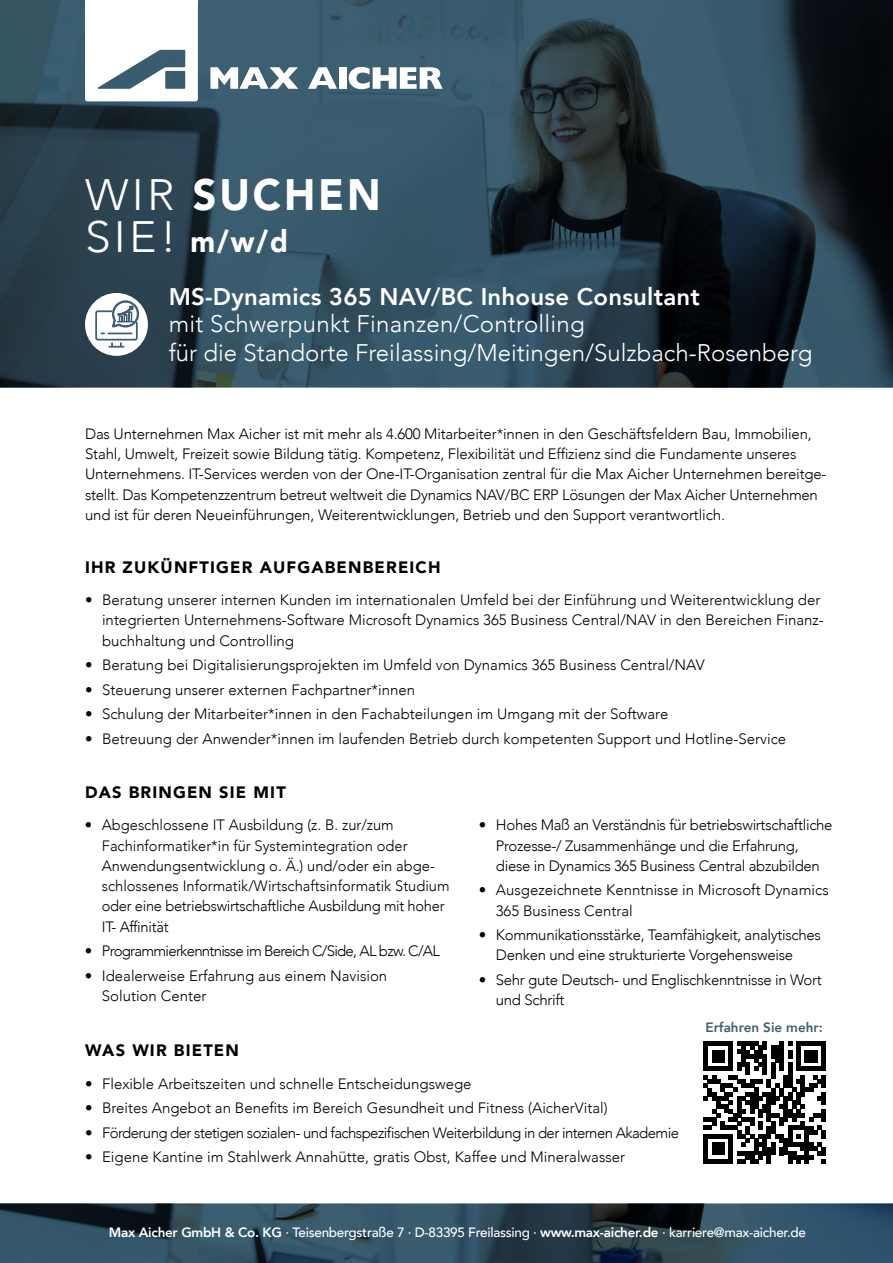
<style>
.page{position:relative;width:893px;height:1263px;background:#fff}
.page>*{position:absolute;margin:0;border:0;box-sizing:border-box;transform-origin:0 0}
.t1{font:900 43.95px "Avenir";letter-spacing:.07em;color:#fff;scale:.94 1}
.t2{font:900 30.3px "Avenir";color:#fff;scale:.94 1}
.t3{font:300 24px/28.8px "Avenir";color:#fff}
.t4{font:800 24px "Avenir";letter-spacing:.01em;color:#fff}
.t5{font:900 16.5px "Avenir";letter-spacing:.07em;color:#000}
.t6{font:300 15px/20.2px "Avenir";color:#000}
.t7{font:300 15px/20.2px "Avenir";letter-spacing:-.02em;color:#000}
.t8{font:300 15px "Avenir";letter-spacing:-.04em;color:#000}
.t9{font:300 15px "Avenir";letter-spacing:-.05em;color:#000}
.t10{font:500 13.5px "Avenir";letter-spacing:-.02em;color:#fff}
.t11{font:800 13.5px "Avenir";color:#3d6072}
.s1{font-weight:300}
.s2{font-weight:300;font-size:43.95px}
.s3{font-weight:800}
</style>
<div class="page">
<img style="left:0;top:1203px;width:893px;height:60px">
<img style="left:0;top:0;width:893px;height:388px">
<div style="left:85px;top:0;width:113px;height:5px;background:#fff"></div>
<svg style="left:210px;top:67px;width:88px;height:22px"></svg>
<svg style="left:308px;top:67px;width:29px;height:22px"></svg>
<div style="left:339px;top:67px;width:8px;height:22px;background:#fff"></div>
<svg style="left:349px;top:67px;width:94px;height:22px"></svg>
<svg style="left:85px;top:5px;width:113px;height:96px"></svg>
<div style="left:85px;top:293px;width:63px;height:63px;background:#fff;border-radius:50%"></div>
<svg style="left:95px;top:300px;width:44px;height:48px"></svg>
<svg style="left:703px;top:1041px;width:123px;height:123px"></svg>
<h1 class="t1" style="left:85px;top:157px;width:316px"><span class="s1">WIR</span> SUCHEN</h1>
<h2 class="t2" style="left:85px;top:215px;width:217px"><span class="s2">SIE!</span> m/w/d</h2>
<h3 class="t4" style="left:169px;top:278px;width:533px">MS-Dynamics 365 NAV/BC Inhouse Consultant</h3>
<h3 class="t3" style="left:169px;top:309px;width:645px">mit Schwerpunkt Finanzen/Controlling<br>für die Standorte Freilassing/Meitingen/Sulzbach-Rosenberg</h3>
<p class="t6" style="left:85px;top:424px;width:743px">Das Unternehmen Max Aicher ist mit mehr als 4.600 Mitarbeiter*innen in den Geschäftsfeldern Bau, Immobilien, Stahl, Umwelt, Freizeit sowie Bildung tätig. Kompetenz, Flexibilität und Effizienz sind die Fundamente unseres Unternehmens. IT-Services werden von der One-IT-Organisation zentral für die Max Aicher Unternehmen bereitge&shy;stellt. Das Kompetenzzentrum betreut weltweit die Dynamics NAV/BC ERP Lösungen der Max Aicher Unternehmen und ist für deren Neueinführungen, Weiterentwicklungen, Betrieb und den Support verantwortlich.</p>
<p class="t5" style="left:85px;top:553px;width:357px">IHR ZUKÜNFTIGER AUFGABENBEREICH</p>
<p class="t6" style="left:102px;top:590px;width:723px;text-indent:-17px">• Beratung unserer internen Kunden im internationalen Umfeld bei der Einführung und Weiterentwicklung der integrierten Unternehmens-Software Microsoft Dynamics 365 Business Central/NAV in den Bereichen Finanz&shy;buchhaltung und Controlling</p>
<p class="t6" style="left:85px;top:655px;width:621px">• Beratung bei Digitalisierungsprojekten im Umfeld von Dynamics 365 Business Central/NAV</p>
<p class="t6" style="left:85px;top:679px;width:332px">• Steuerung unserer externen Fachpartner*innen</p>
<p class="t6" style="left:85px;top:704px;width:585px">• Schulung der Mitarbeiter*innen in den Fachabteilungen im Umgang mit der Software</p>
<p class="t6" style="left:85px;top:728px;width:703px">• Betreuung der Anwender*innen im laufenden Betrieb durch kompetenten Support und Hotline-Service</p>
<p class="t5" style="left:85px;top:778px;width:202px">DAS BRINGEN SIE MIT</p>
<p class="t6" style="left:102px;top:815px;width:349px;text-indent:-17px">• Abgeschlossene IT Ausbildung (z. B. zur/zum Fachinformatiker*in für Systemintegration oder Anwendungsentwicklung o. Ä.) und/oder ein abge&shy;schlossenes Informatik/Wirtschaftsinformatik Studium oder eine betriebswirtschaftliche Ausbildung mit hoher IT- Affinität</p>
<p class="t9" style="left:85px;top:942px;width:357px">• Programmierkenntnisse im Bereich C/Side, AL bzw. C/AL</p>
<p class="t6" style="left:102px;top:965px;width:287px;text-indent:-17px">• Idealerweise Erfahrung aus einem Navision<br>Solution Center</p>
<p class="t5" style="left:85px;top:1036px;width:155px">WAS WIR BIETEN</p>
<p class="t7" style="left:496px;top:815px;width:338px;text-indent:-17px">• Hohes Maß an Verständnis für betriebswirtschaftliche<br>Prozesse-/ Zusammenhänge und die Erfahrung, diese in Dynamics 365 Business Central abzubilden</p>
<p class="t6" style="left:496px;top:880px;width:334px;text-indent:-17px">• Ausgezeichnete Kenntnisse in Microsoft Dynamics<br>365 Business Central</p>
<p class="t7" style="left:496px;top:925px;width:327px;text-indent:-17px">• Kommunikationsstärke, Teamfähigkeit, analytisches<br>Denken und eine strukturierte Vorgehensweise</p>
<p class="t7" style="left:496px;top:970px;width:328px;text-indent:-17px">• Sehr gute Deutsch- und Englischkenntnisse in Wort und Schrift</p>
<p class="t11" style="left:705px;top:1016px;width:119px">Erfahren Sie mehr:</p>
<p class="t6" style="left:85px;top:1073px;width:388px">• Flexible Arbeitszeiten und schnelle Entscheidungswege</p>
<p class="t6" style="left:85px;top:1098px;width:524px">• Breites Angebot an Benefits im Bereich Gesundheit und Fitness (AicherVital)</p>
<p class="t8" style="left:85px;top:1123px;width:596px">• Förderung der stetigen sozialen- und fachspezifischen Weiterbildung in der internen Akademie</p>
<p class="t6" style="left:85px;top:1147px;width:542px">• Eigene Kantine im Stahlwerk Annahütte, gratis Obst, Kaffee und Mineralwasser</p>
<p class="t10" style="left:109px;top:1221px;width:699px"><span class="s3">Max Aicher GmbH &amp; Co. KG</span> · Teisenbergstraße 7 · D-83395 Freilassing · <span class="s3">www.max-aicher.de</span> · karriere@max-aicher.de</p>
</div>
